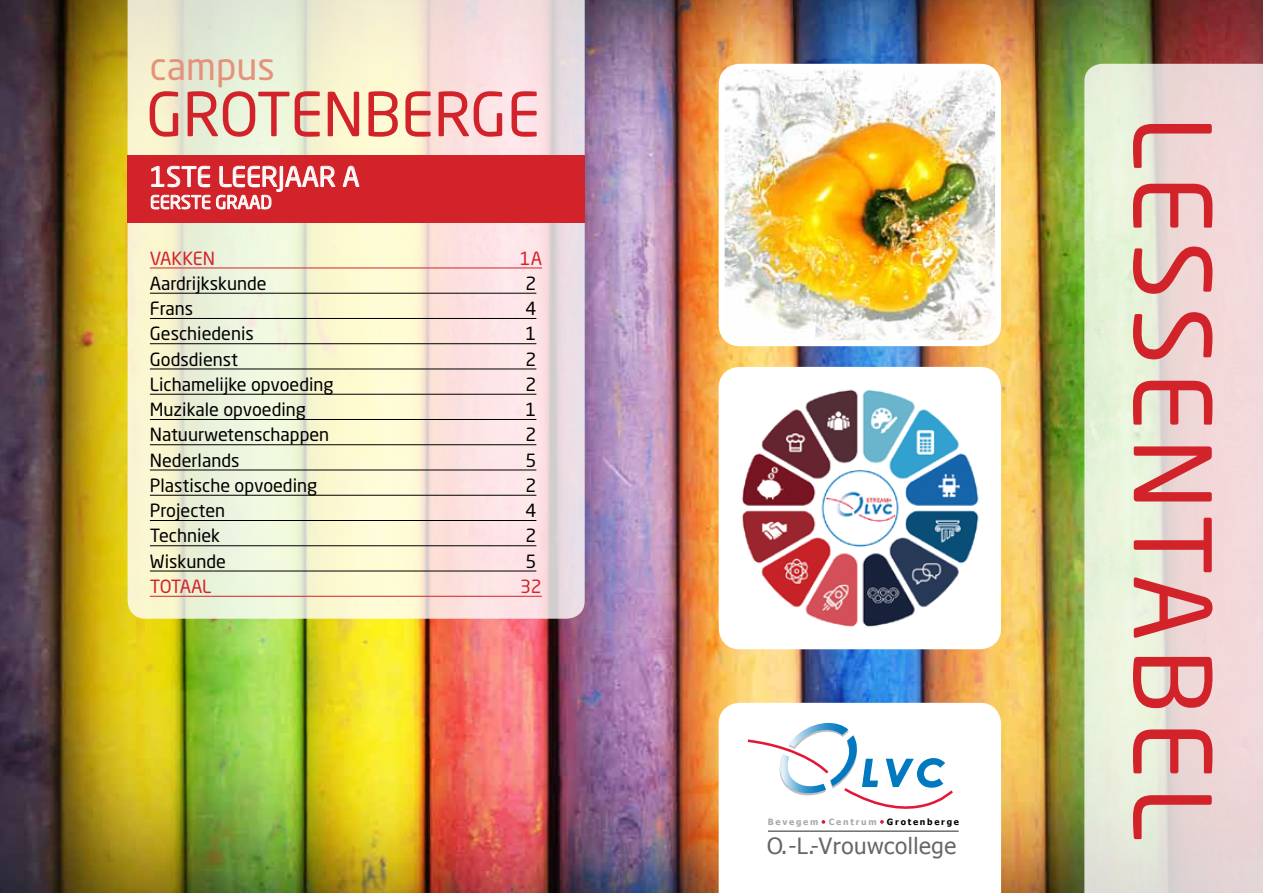
<style>
.page{position:relative;width:1263px;height:893px;background:#fff}
.page>*{position:absolute;margin:0;border:0;box-sizing:border-box;transform-origin:0 0}
.t1{font:105px "Neo Sans Std";letter-spacing:.075em;color:#d2232a}
.t2{font:60px "Neo Sans Std";color:#d2232a}
.t3{font:37.5px "Neo Sans Std";color:#e5927a}
.t4{font:italic 700 36.75px "Century Gothic";color:#0079c1}
.t5{font:27px "Neo Sans Std";color:#fff}
.t6{font:22.35px "Tahoma";letter-spacing:.025em;color:#666}
.t7{font:18px "Neo Sans Std";color:#000}
.t8{font:18px "Neo Sans Std";letter-spacing:-.01em;color:#d2232a}
.t9{font:18px "Neo Sans Std";color:#fff}
.t10{font:700 8.7px "Tahoma";letter-spacing:.2em;color:#a7a9ac}
.s1{color:#000}
</style>
<div class="page">
<img style="left:0;top:0;width:1263px;height:893px">
<svg style="left:128px;top:0;width:457px;height:619px;background:#f2ebd7"></svg>
<hr style="left:150px;top:268px;width:392px;height:1px;background:#d2232a">
<hr style="left:150px;top:293px;width:386px;height:1px;background:#000">
<hr style="left:150px;top:318px;width:386px;height:1px;background:#000">
<hr style="left:150px;top:343px;width:386px;height:1px;background:#000">
<hr style="left:150px;top:369px;width:386px;height:1px;background:#000">
<hr style="left:150px;top:394px;width:386px;height:1px;background:#000">
<hr style="left:150px;top:419px;width:386px;height:1px;background:#000">
<hr style="left:150px;top:444px;width:386px;height:1px;background:#000">
<hr style="left:150px;top:470px;width:386px;height:1px;background:#000">
<hr style="left:150px;top:495px;width:386px;height:1px;background:#000">
<hr style="left:150px;top:520px;width:386px;height:1px;background:#000">
<hr style="left:150px;top:545px;width:386px;height:1px;background:#000">
<hr style="left:150px;top:571px;width:386px;height:1px;background:#000">
<hr style="left:150px;top:596px;width:392px;height:1px;background:#d2232a">
<div style="left:128px;top:155px;width:457px;height:68px;background:#d2232a"></div>
<svg style="left:342px;top:165px;width:18px;height:22px"></svg>
<svg style="left:151px;top:165px;width:184px;height:45px"></svg>
<img style="left:722px;top:67px;width:276px;height:276px">
<div style="left:719px;top:64px;width:282px;height:282px;border:6px solid #fff;border-radius:18px"></div>
<div style="left:722px;top:370px;width:276px;height:276px;background:#fff;border-radius:18px"></div>
<img style="left:742px;top:389px;width:237px;height:238px">
<div style="left:719px;top:367px;width:282px;height:282px;border:6px solid #fff;border-radius:18px"></div>
<svg style="left:719px;top:703px;width:282px;height:190px"></svg>
<svg style="left:1084px;top:64px;width:179px;height:829px;background:#eae1d8"></svg>
<h3 class="t3" style="left:150px;top:43px;width:126px">campus</h3>
<h2 class="t2" style="left:146px;top:77px;width:395px">GROTENBERGE</h2>
<h3 class="t5" style="left:150px;top:160px;width:211px">1STE LEERJAAR A</h3>
<p class="t9" style="left:150px;top:191px;width:124px">EERSTE GRAAD</p>
<p class="t8" style="left:150px;top:247px;width:67px">VAKKEN</p>
<p class="t8" style="left:520px;top:247px;width:24px">1A</p>
<p class="t7" style="left:150px;top:272px;width:118px">Aardrijkskunde</p>
<p class="t7" style="left:525px;top:272px;width:12px">2</p>
<p class="t7" style="left:150px;top:298px;width:45px">Frans</p>
<p class="t7" style="left:525px;top:298px;width:12px">4</p>
<p class="t7" style="left:150px;top:323px;width:105px">Geschiedenis</p>
<p class="t7" style="left:525px;top:323px;width:12px">1</p>
<p class="t7" style="left:150px;top:348px;width:90px">Godsdienst</p>
<p class="t7" style="left:525px;top:348px;width:12px">2</p>
<p class="t7" style="left:150px;top:373px;width:185px">Lichamelijke opvoeding</p>
<p class="t7" style="left:525px;top:373px;width:12px">2</p>
<p class="t7" style="left:150px;top:399px;width:158px">Muzikale opvoeding</p>
<p class="t7" style="left:525px;top:399px;width:12px">1</p>
<p class="t7" style="left:150px;top:424px;width:181px">Natuurwetenschappen</p>
<p class="t7" style="left:525px;top:424px;width:12px">2</p>
<p class="t7" style="left:150px;top:449px;width:91px">Nederlands</p>
<p class="t7" style="left:525px;top:449px;width:12px">5</p>
<p class="t7" style="left:150px;top:474px;width:169px">Plastische opvoeding</p>
<p class="t7" style="left:525px;top:474px;width:12px">2</p>
<p class="t7" style="left:150px;top:500px;width:77px">Projecten</p>
<p class="t7" style="left:525px;top:500px;width:12px">4</p>
<p class="t7" style="left:150px;top:525px;width:72px">Techniek</p>
<p class="t7" style="left:525px;top:525px;width:12px">2</p>
<p class="t7" style="left:150px;top:550px;width:78px">Wiskunde</p>
<p class="t7" style="left:525px;top:550px;width:12px">5</p>
<p class="t8" style="left:150px;top:575px;width:63px">TOTAAL</p>
<p class="t8" style="left:520px;top:575px;width:23px">32</p>
<h3 class="t4" style="left:862px;top:745px;width:85px">LVC</h3>
<p class="t10" style="left:768px;top:816px;width:193px">Bevegem Centrum <span class="s1">Grotenberge</span></p>
<p class="t6" style="left:767px;top:831px;width:191px">O.-L.-Vrouwcollege</p>
<h1 class="t1" style="left:1237px;top:116px;width:727px;rotate:90deg">LESSENTABEL</h1>
</div>
